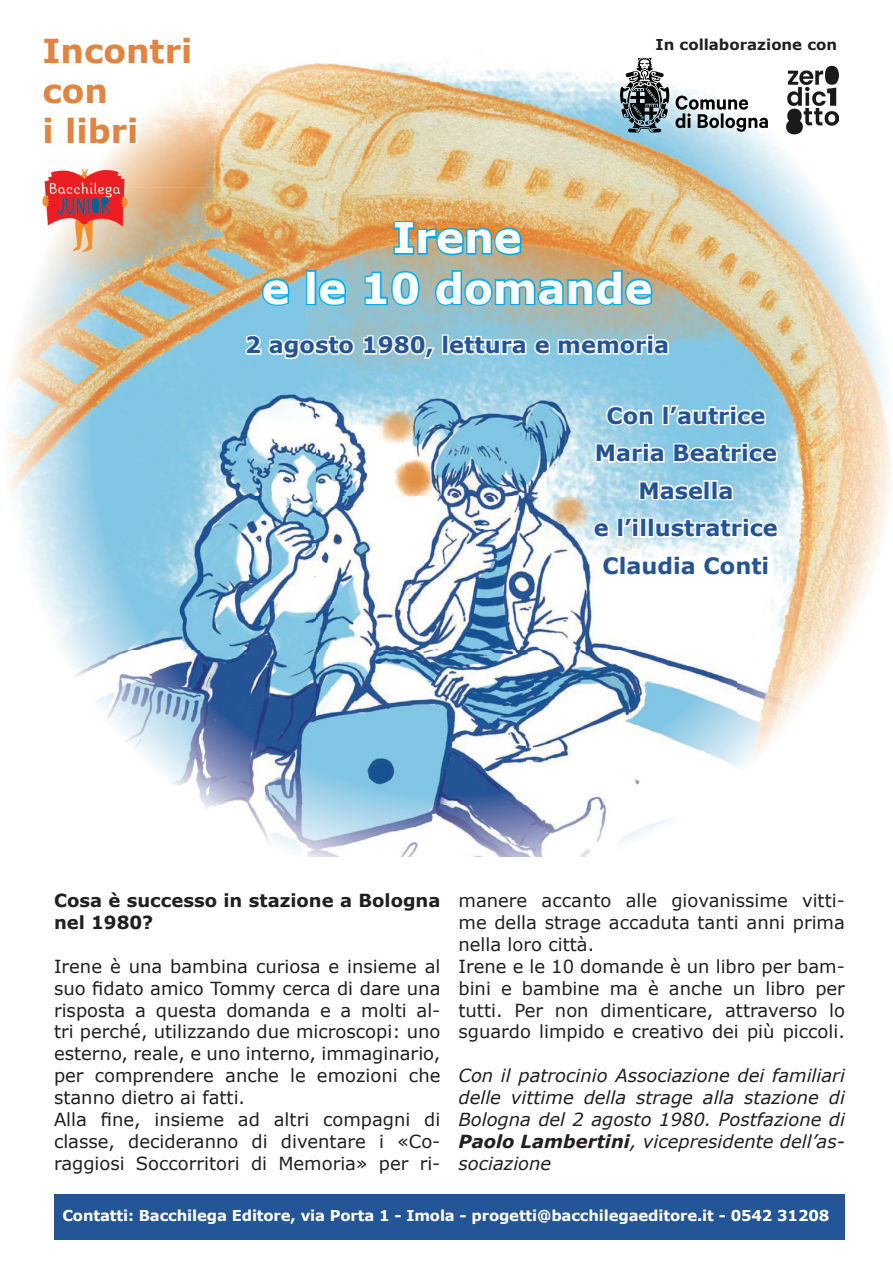
<style>
.page{position:relative;width:893px;height:1263px;background:#fff}
.page>*{position:absolute;margin:0;border:0;box-sizing:border-box;transform-origin:0 0}
.t1{font:700 42px/50.4px "Verdana";color:#fff;text-align:center}
.t2{font:700 33px/39.6px "Verdana";color:#e08441}
.t3{font:700 22.5px/37.5px "Verdana";color:#245496;text-align:center}
.t4{font:18px/21.9px "Verdana";color:#231f20}
.t5{font:italic 18px/21.9px "Verdana";color:#231f20;text-align:justify}
.t6{font:700 18px/21.9px "Verdana";color:#231f20}
.t7{font:700 15px "Verdana";letter-spacing:-.01em;color:#fff}
.t8{font:700 15px "Verdana";color:#231f20}
.s1{font-weight:700}
</style>
<div class="page">
<img style="left:98px;top:52px;width:713px;height:135px">
<img style="left:841px;top:237px;width:50px;height:404px">
<img style="left:6px;top:198px;width:49px;height:425px">
<img style="left:108px;top:187px;width:733px;height:670px">
<img style="left:55px;top:251px;width:53px;height:469px">
<svg style="left:98px;top:52px;width:95px;height:16px"></svg>
<svg style="left:98px;top:81px;width:11px;height:26px"></svg>
<svg style="left:98px;top:115px;width:41px;height:32px"></svg>
<img style="left:43px;top:169px;width:85px;height:82px">
<svg style="left:392px;top:220px;width:131px;height:37px;background:#85a294"></svg>
<svg style="left:260px;top:277px;width:31px;height:30px"></svg>
<div style="left:306px;top:270px;width:10px;height:35px;border:3px solid #00aeef"></div>
<svg style="left:317px;top:277px;width:30px;height:30px"></svg>
<svg style="left:363px;top:269px;width:58px;height:39px;background:#67b7cf"></svg>
<svg style="left:433px;top:269px;width:221px;height:39px;background:#75afb7"></svg>
<svg style="left:243px;top:333px;width:194px;height:28px"></svg>
<div style="left:442px;top:335px;width:7px;height:20px;border:3px solid #fff"></div>
<svg style="left:447px;top:334px;width:223px;height:23px"></svg>
<div style="left:54px;top:1194px;width:791px;height:45px;background:#245597"></div>
<svg style="left:604px;top:404px;width:51px;height:24px"></svg>
<div style="left:662px;top:405px;width:7px;height:20px;border:3px solid #fff"></div>
<svg style="left:667px;top:403px;width:100px;height:25px"></svg>
<svg style="left:594px;top:435px;width:72px;height:30px"></svg>
<svg style="left:672px;top:441px;width:107px;height:24px"></svg>
<svg style="left:637px;top:473px;width:68px;height:30px"></svg>
<div style="left:703px;top:480px;width:7px;height:20px;border:3px solid #fff"></div>
<div style="left:711px;top:480px;width:7px;height:20px;border:3px solid #fff"></div>
<svg style="left:715px;top:482px;width:20px;height:21px"></svg>
<svg style="left:591px;top:520px;width:20px;height:20px"></svg>
<div style="left:617px;top:518px;width:7px;height:20px;border:3px solid #fff"></div>
<svg style="left:622px;top:515px;width:14px;height:13px"></svg>
<div style="left:632px;top:522px;width:7px;height:16px;border:3px solid #fff"></div>
<div style="left:640px;top:518px;width:7px;height:20px;border:3px solid #fff"></div>
<div style="left:647px;top:518px;width:7px;height:20px;border:3px solid #fff"></div>
<svg style="left:653px;top:517px;width:127px;height:23px"></svg>
<svg style="left:600px;top:554px;width:164px;height:24px"></svg>
<svg style="left:619px;top:52px;width:192px;height:81px"></svg>
<img style="left:779px;top:64px;width:60px;height:71px">
<h2 class="t2" style="left:43px;top:31px;width:151px">Incontri con<br>i libri</h2>
<p class="t8" style="left:656px;top:34px;width:183px">In collaborazione con</p>
<h1 class="t1" style="left:262px;top:212px;width:392px">Irene<br>e le 10 domande</h1>
<p class="t3" style="left:245px;top:326px;width:426px">2 agosto 1980, lettura e memoria</p>
<p class="t3" style="left:594px;top:396px;width:186px">Con l’autrice<br>Maria Beatrice<br>Masella<br>e l’illustratrice<br>Claudia Conti</p>
<p class="t6" style="left:54px;top:889px;width:388px">Cosa è successo in stazione a Bologna nel 1980?</p>
<p class="t4" style="left:54px;top:955px;width:388px">Irene è una bambina curiosa e insieme al suo fidato amico Tommy cerca di dare una risposta a questa domanda e a molti al&shy;tri perché, utilizzando due microscopi: uno esterno, reale, e uno interno, immaginario, per comprendere anche le emozioni che stanno dietro ai fatti.<br>Alla fine, insieme ad altri compagni di classe, decideranno di diventare i «Co&shy;raggiosi Soccorritori di Memoria» per ri-</p>
<p class="t4" style="left:458px;top:889px;width:388px">manere accanto alle giovanissime vitti&shy;me della strage accaduta tanti anni prima nella loro città.<br>Irene e le 10 domande è un libro per bam&shy;bini e bambine ma è anche un libro per tutti. Per non dimenticare, attraverso lo sguardo limpido e creativo dei più piccoli.</p>
<p class="t5" style="left:458px;top:1065px;width:388px">Con il patrocinio Associazione dei familiari delle vittime della strage alla stazione di Bologna del 2 agosto 1980. Postfazione di <span class="s1">Paolo Lambertini</span>, vicepresidente dell’as&shy;sociazione</p>
<p class="t7" style="left:62px;top:1205px;width:769px">Contatti: Bacchilega Editore, via Porta 1 - Imola - progetti@bacchilegaeditore.it - 0542 31208</p>
</div>
